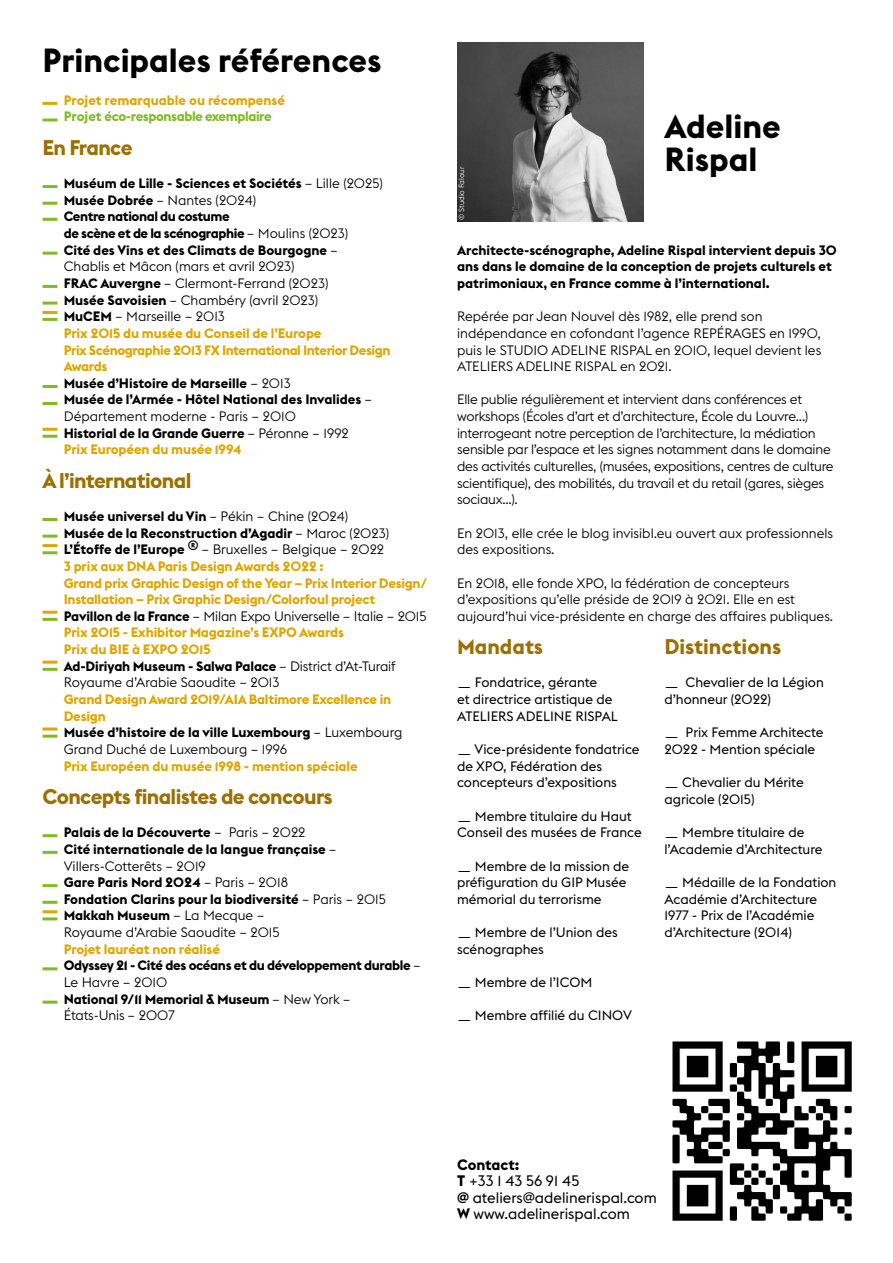
<style>
.page{position:relative;width:893px;height:1263px;background:#fff}
.page>*{position:absolute;margin:0;border:0;box-sizing:border-box;transform-origin:0 0}
.t1{font:700 33px/33.3px "Euclid Flex";color:#000}
.t2{font:700 21px "Euclid Flex";letter-spacing:-.03em;color:#9c7000}
.t3{font:700 21px "Euclid Flex";color:#9c7000}
.t4{font:15px/16.5px "Euclid Flex";color:#000}
.t5{font:700 13.5px/16.6px "Euclid Flex";letter-spacing:-.01em;color:#000}
.t6{font:300 13.5px/16.6px "Euclid Flex";letter-spacing:-.015em;color:#000}
.t7{font:700 13.5px/16.6px "Euclid Flex";letter-spacing:-.01em;color:#dea600}
.t8{font:13.5px/16.6px "Euclid Flex";color:#000;scale:2 1}
.t9{font:700 13.5px "Euclid Flex";letter-spacing:-.03em;color:#80ba27}
.t10{font:300 7.5px "Euclid Flex";color:#fff}
.s1{font-weight:300}
.s2{color:#dea600}
.s3{color:#000}
.s4{font-weight:300;color:#000}
.s5{font-weight:700}
</style>
<div class="page">
<img style="left:457px;top:43px;width:186px;height:178px">
<img style="left:672px;top:1041px;width:180px;height:180px">
<hr style="left:43px;top:917px;width:14px;height:3px;background:#80ba27">
<hr style="left:43px;top:910px;width:14px;height:3px;background:#dea600">
<hr style="left:43px;top:118px;width:14px;height:3px;background:#80ba27">
<hr style="left:43px;top:318px;width:14px;height:3px;background:#80ba27">
<hr style="left:43px;top:311px;width:14px;height:3px;background:#dea600">
<hr style="left:43px;top:185px;width:14px;height:3px;background:#80ba27">
<hr style="left:43px;top:202px;width:14px;height:3px;background:#80ba27">
<hr style="left:43px;top:218px;width:14px;height:3px;background:#80ba27">
<hr style="left:43px;top:252px;width:14px;height:3px;background:#80ba27">
<hr style="left:43px;top:302px;width:14px;height:3px;background:#80ba27">
<hr style="left:43px;top:285px;width:14px;height:3px;background:#80ba27">
<hr style="left:43px;top:402px;width:14px;height:3px;background:#80ba27">
<hr style="left:43px;top:551px;width:14px;height:3px;background:#80ba27">
<hr style="left:43px;top:544px;width:14px;height:3px;background:#dea600">
<hr style="left:43px;top:618px;width:14px;height:3px;background:#80ba27">
<hr style="left:43px;top:611px;width:14px;height:3px;background:#dea600">
<hr style="left:43px;top:535px;width:14px;height:3px;background:#80ba27">
<hr style="left:43px;top:518px;width:14px;height:3px;background:#80ba27">
<hr style="left:43px;top:435px;width:14px;height:3px;background:#80ba27">
<hr style="left:43px;top:901px;width:14px;height:3px;background:#80ba27">
<hr style="left:43px;top:851px;width:14px;height:3px;background:#80ba27">
<hr style="left:43px;top:735px;width:14px;height:3px;background:#80ba27">
<hr style="left:43px;top:727px;width:14px;height:3px;background:#dea600">
<hr style="left:43px;top:884px;width:14px;height:3px;background:#80ba27">
<hr style="left:43px;top:1001px;width:14px;height:3px;background:#80ba27">
<hr style="left:43px;top:668px;width:14px;height:3px;background:#80ba27">
<hr style="left:43px;top:661px;width:14px;height:3px;background:#dea600">
<hr style="left:43px;top:428px;width:14px;height:3px;background:#dea600">
<hr style="left:43px;top:967px;width:14px;height:3px;background:#80ba27">
<hr style="left:43px;top:834px;width:14px;height:3px;background:#80ba27">
<hr style="left:43px;top:102px;width:14px;height:3px;background:#dea600">
<hr style="left:43px;top:385px;width:14px;height:3px;background:#80ba27">
<h1 class="t1" style="left:43px;top:44px;width:341px">Principales références</h1>
<p class="t7" style="left:64px;top:92px;width:223px">Projet remarquable ou récompensé</p>
<p class="t9" style="left:64px;top:109px;width:209px">Projet éco-responsable exemplaire</p>
<h2 class="t2" style="left:43px;top:135px;width:92px">En France</h2>
<p class="t5" style="left:64px;top:175px;width:328px">Muséum de Lille - Sciences et Sociétés <span class="s1">– Lille (2025)<br></span>Musée Dobrée <span class="s1">– Nantes (2024)<br></span>Centre national du costume<br>de scène et de la scénographie <span class="s1">– Moulins (2023)<br></span>Cité des Vins et des Climats de Bourgogne <span class="s1">–<br>Chablis et Mâcon (mars et avril 2023)<br></span>FRAC Auvergne <span class="s1">– Clermont-Ferrand (2023)<br></span>Musée Savoisien <span class="s1">– Chambéry (avril 2023)<br></span>MuCEM <span class="s1">– Marseille – 2013<br></span><span class="s2">Prix 2015 du musée du Conseil de l’Europe<br>Prix Scénographie 2013 FX International Interior Design Awards<br></span>Musée d’Histoire de Marseille <span class="s1">– 2013<br></span>Musée de l’Armée - Hôtel National des Invalides <span class="s1">– Département moderne - Paris – 2010<br></span>Historial de la Grande Guerre <span class="s1">– Péronne – 1992<br></span><span class="s2">Prix Européen du musée 1994</span></p>
<h2 class="t2" style="left:43px;top:468px;width:150px">À l’international</h2>
<p class="t7" style="left:64px;top:508px;width:365px"><span class="s3">Musée universel du Vin</span> <span class="s4">– Pékin – Chine (2024)<br></span><span class="s3">Musée de la Reconstruction d’Agadir</span> <span class="s4">– Maroc (2023)<br></span><span class="s3">L’Étoffe de l’Europe </span><sup>®</sup> <span class="s4">– Bruxelles – Belgique – 2022<br></span>3 prix aux DNA Paris Design Awards 2022 :<br>Grand prix Graphic Design of the Year – Prix Interior Design/ Installation – Prix Graphic Design/Colorfoul project <span class="s3">Pavillon de la France</span> <span class="s4">– Milan Expo Universelle – Italie – 2015<br></span>Prix 2015 - Exhibitor Magazine’s EXPO Awards<br>Prix du BIE à EXPO 2015<br><span class="s3">Ad-Diriyah Museum - Salwa Palace</span> <span class="s4">– District d’At-Turaif Royaume d’Arabie Saoudite – 2013</span></p>
<p class="t7" style="left:64px;top:691px;width:340px">Grand Design Award 2019/AIA Baltimore Excellence in Design<br><span class="s3">Musée d’histoire de la ville Luxembourg</span> <span class="s4">– Luxembourg Grand Duché de Luxembourg – 1996</span></p>
<p class="t7" style="left:64px;top:758px;width:295px">Prix Européen du musée 1998 - mention spéciale</p>
<h2 class="t2" style="left:43px;top:784px;width:292px">Concepts finalistes de concours</h2>
<p class="t5" style="left:64px;top:824px;width:324px">Palais de la Découverte <span class="s1">– Paris – 2022<br></span>Cité internationale de la langue française <span class="s1">– Villers-Cotterêts – 2019<br></span>Gare Paris Nord 2024 <span class="s1">– Paris – 2018<br></span>Fondation Clarins pour la biodiversité <span class="s1">– Paris – 2015<br></span>Makkah Museum <span class="s1">– La Mecque –<br>Royaume d’Arabie Saoudite – 2015</span></p>
<p class="t5" style="left:64px;top:941px;width:359px"><span class="s2">Projet lauréat non réalisé<br></span>Odyssey 21 - Cité des océans et du développement durable <span class="s1">–<br>Le Havre – 2010<br></span>National 9/11 Memorial &amp; Museum <span class="s1">– New York –<br>États-Unis – 2007</span></p>
<p class="t10" style="left:457px;top:220px;width:55px;rotate:-90deg">© Studio Falour</p>
<h1 class="t1" style="left:664px;top:110px;width:118px">Adeline<br>Rispal</h1>
<p class="t5" style="left:457px;top:242px;width:381px">Architecte-scénographe, Adeline Rispal intervient depuis 30 ans dans le domaine de la conception de projets culturels et patrimoniaux, en France comme à l’international.</p>
<p class="t6" style="left:457px;top:308px;width:366px">Repérée par Jean Nouvel dès 1982, elle prend son indépendance en cofondant l’agence REPÉRAGES en 1990, puis le STUDIO ADELINE RISPAL en 2010, lequel devient les ATELIERS ADELINE RISPAL en 2021.</p>
<p class="t6" style="left:457px;top:391px;width:378px">Elle publie régulièrement et intervient dans conférences et workshops (Écoles d’art et d’architecture, École du Louvre...) interrogeant notre perception de l’architecture, la médiation sensible par l’espace et les signes notamment dans le domaine des activités culturelles, (musées, expositions, centres de culture scientifique), des mobilités, du travail et du retail (gares, sièges sociaux...).</p>
<p class="t6" style="left:457px;top:525px;width:377px">En 2013, elle crée le blog invisibl.eu ouvert aux professionnels des expositions.</p>
<p class="t6" style="left:457px;top:575px;width:378px">En 2018, elle fonde XPO, la fédération de concepteurs d’expositions qu’elle préside de 2019 à 2021. Elle en est aujourd’hui vice-présidente en charge des affaires publiques.</p>
<h2 class="t3" style="left:457px;top:635px;width:88px">Mandats</h2>
<p class="t8" style="left:457px;top:674px;width:82px">_ Fondatrice, gérante<br>et directrice artistique de<br>ATELIERS ADELINE RISPAL</p>
<p class="t8" style="left:457px;top:741px;width:93px">_ Vice-présidente fondatrice de XPO, Fédération des concepteurs d’expositions</p>
<p class="t8" style="left:457px;top:807px;width:94px">_ Membre titulaire du Haut<br>Conseil des musées de France</p>
<p class="t8" style="left:457px;top:857px;width:88px">_ Membre de la mission de préfiguration du GIP Musée mémorial du terrorisme</p>
<p class="t8" style="left:457px;top:924px;width:82px">_ Membre de l’Union des scénographes</p>
<p class="t8" style="left:457px;top:974px;width:69px">_ Membre de l’ICOM</p>
<p class="t8" style="left:457px;top:1007px;width:89px">_ Membre affilié du CINOV</p>
<h2 class="t3" style="left:664px;top:635px;width:118px">Distinctions</h2>
<p class="t8" style="left:664px;top:674px;width:81px">_ Chevalier de la Légion d’honneur (2022)</p>
<p class="t8" style="left:664px;top:724px;width:81px">_ Prix Femme Architecte<br>2022 - Mention spéciale</p>
<p class="t8" style="left:664px;top:774px;width:71px">_ Chevalier du Mérite agricole (2015)</p>
<p class="t8" style="left:664px;top:824px;width:81px">_ Membre titulaire de l’Academie d’Architecture</p>
<p class="t8" style="left:664px;top:874px;width:88px">_ Médaille de la Fondation<br>Académie d’Architecture<br>1977 - Prix de l’Académie d’Architecture (2014)</p>
<p class="t4" style="left:457px;top:1156px;width:201px"><span class="s5">Contact:<br>T</span> +33 1 43 56 91 45<br><span class="s5">@</span> ateliers@adelinerispal.com<br><span class="s5">W</span> www.adelinerispal.com</p>
</div>
